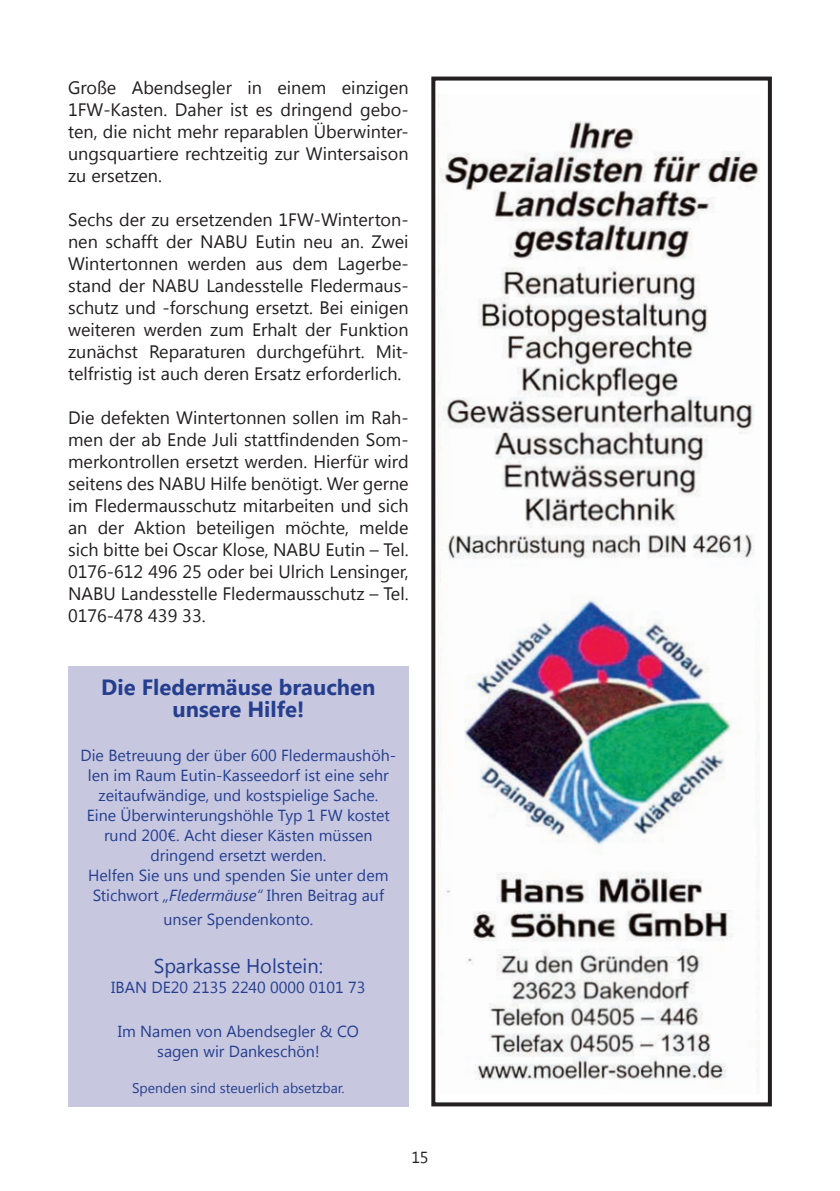
<style>
.page{position:relative;width:840px;height:1191px;background:#fff}
.page>*{position:absolute;margin:0;border:0;box-sizing:border-box;transform-origin:0 0}
.t1{font:700 22px/22px "Segoe UI";color:#253f8e;text-align:center}
.t2{font:20px "Segoe UI";color:#253f8e}
.t3{font:18px/22px "Segoe UI";color:#231f20;text-align:justify}
.t4{font:16px/20px "Segoe UI";color:#253f8e;text-align:center}
.t5{font:16px "Segoe UI";color:#231f20}
.t6{font:14px "Segoe UI";color:#253f8e}
.s1{font-style:italic}
</style>
<div class="page">
<div style="left:431px;top:77px;width:340px;height:1029px;border:4px solid #231f20"></div>
<img style="left:437px;top:94px;width:321px;height:986px">
<div style="left:68px;top:666px;width:340px;height:440px;background:#c7c7e0"></div>
<p class="t3" style="left:68px;top:76px;width:342px">Große Abendsegler in einem einzigen 1FW-Kasten. Daher ist es dringend gebo&shy;ten, die nicht mehr reparablen Überwinter&shy;ungsquartiere rechtzeitig zur Wintersaison zu ersetzen.</p>
<p class="t3" style="left:68px;top:208px;width:342px">Sechs der zu ersetzenden 1FW-Winterton&shy;nen schafft der NABU Eutin neu an. Zwei Wintertonnen werden aus dem Lagerbe&shy;stand der NABU Landesstelle Fledermaus&shy;schutz und -forschung ersetzt. Bei einigen weiteren werden zum Erhalt der Funktion zunächst Reparaturen durchgeführt. Mit&shy;telfristig ist auch deren Ersatz erforderlich.</p>
<p class="t3" style="left:68px;top:406px;width:342px">Die defekten Wintertonnen sollen im Rah&shy;men der ab Ende Juli stattfindenden Som&shy;merkontrollen ersetzt werden. Hierfür wird seitens des NABU Hilfe benötigt. Wer gerne im Fledermausschutz mitarbeiten und sich an der Aktion beteiligen möchte, melde sich bitte bei Oscar Klose, NABU Eutin – Tel.<br>0176-612 496 25 oder bei Ulrich Lensinger, NABU Landesstelle Fledermausschutz – Tel.<br>0176-478 439 33.</p>
<p class="t1" style="left:101px;top:675px;width:275px">Die Fledermäuse brauchen unsere Hilfe!</p>
<p class="t4" style="left:80px;top:744px;width:317px">Die Betreuung der über 600 Fledermaushöh&shy;len im Raum Eutin-Kasseedorf ist eine sehr zeitaufwändige, und kostspielige Sache.<br>Eine Überwinterungshöhle Typ 1 FW kostet rund 200€. Acht dieser Kästen müssen dringend ersetzt werden.<br>Helfen Sie uns und spenden Sie unter dem Stichwort <span class="s1">„Fledermäuse“</span> Ihren Beitrag auf</p>
<p class="t4" style="left:163px;top:908px;width:151px">unser Spendenkonto.</p>
<p class="t2" style="left:154px;top:952px;width:171px">Sparkasse Holstein:</p>
<p class="t4" style="left:111px;top:976px;width:255px">IBAN DE20 2135 2240 0000 0101 73</p>
<p class="t4" style="left:118px;top:1020px;width:242px">Im Namen von Abendsegler &amp; CO sagen wir Dankeschön!</p>
<p class="t6" style="left:132px;top:1078px;width:214px">Spenden sind steuerlich absetzbar.</p>
<p class="t5" style="left:411px;top:1146px;width:19px">15</p>
</div>
